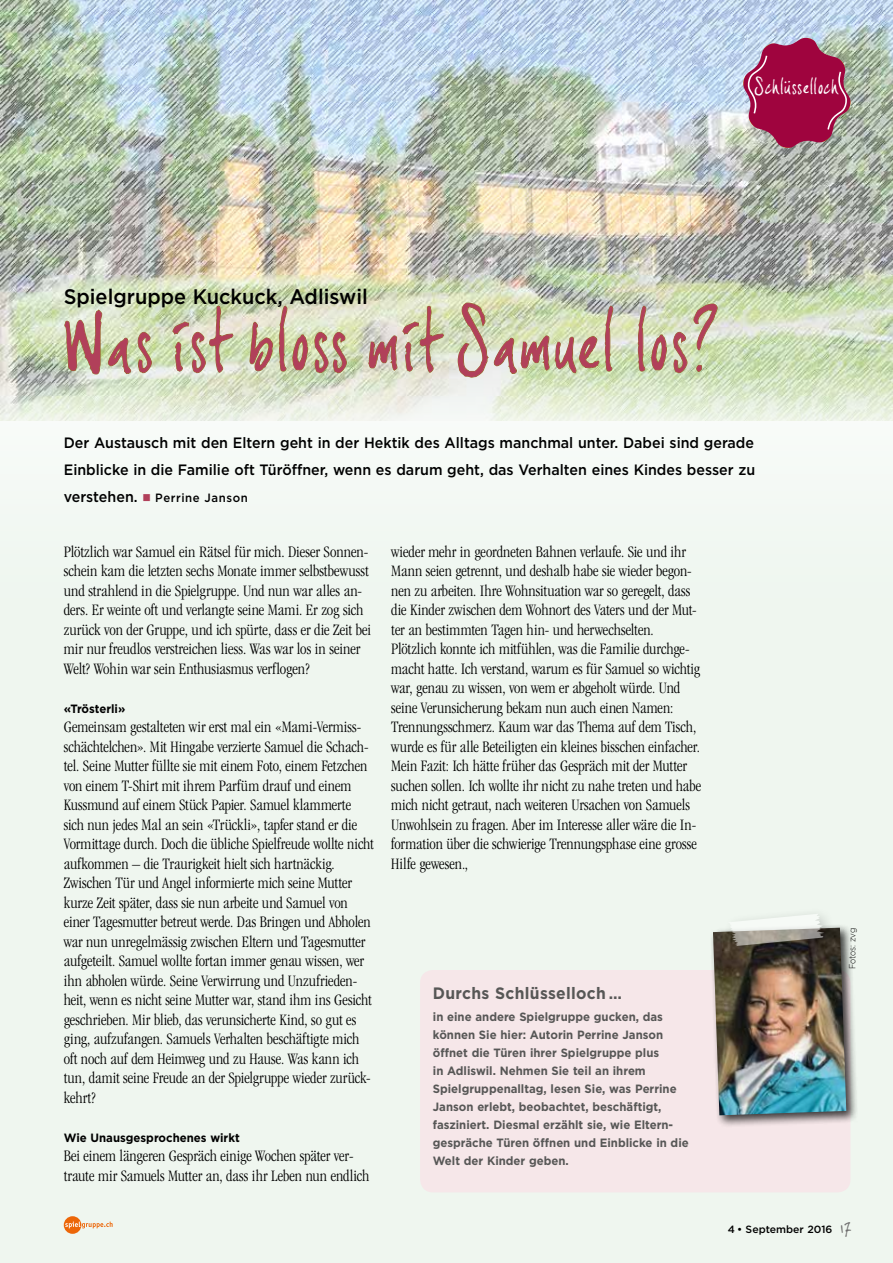
<style>
.page{position:relative;width:893px;height:1263px;background:#fff}
.page>*{position:absolute;margin:0;border:0;box-sizing:border-box;transform-origin:0 0}
.t1{font:69px "joe Hand 3";letter-spacing:.055em;color:#b1405a;scale:.9 1}
.t2{font:500 21px "Gotham";color:#000;scale:.95 1}
.t3{font:18px "joe Hand 3";letter-spacing:.04em;color:#fff}
.t4{font:300 condensed 16.5px/19.5px "Garamond";letter-spacing:-.005em;color:#000}
.t5{font:700 16.5px "Gotham";letter-spacing:.02em;color:#575756;scale:.95 1}
.t6{font:500 15px/27px "Gotham";color:#000;scale:.95 1}
.t7{font:700 12px/18px "Gotham";color:#575756;scale:.95 1}
.t8{font:700 12px "Gotham";color:#000;scale:.95 1}
.t9{font:500 12px "Gotham";letter-spacing:.05em;color:#000;scale:.95 1}
.t10{font:500 10.5px "Gotham";color:#000}
.t11{font:300 9px "Gotham";letter-spacing:-.01em;color:#000;scale:.9 1}
.s1{font-size:15px}
.s2{color:#b1405a}
.s3{font-family:"joe Hand 3";font-weight:400;font-size:18px;color:#706f6f}
</style>
<div class="page">
<div style="left:0;top:359px;width:893px;height:904px;background:#eff6ef"></div>
<img style="left:0;top:0;width:893px;height:420px">
<svg style="left:65px;top:310px;width:37px;height:64px"></svg>
<svg style="left:108px;top:338px;width:23px;height:36px"></svg>
<svg style="left:138px;top:332px;width:14px;height:41px"></svg>
<svg style="left:173px;top:306px;width:60px;height:67px"></svg>
<svg style="left:250px;top:322px;width:23px;height:49px"></svg>
<svg style="left:279px;top:306px;width:8px;height:65px"></svg>
<svg style="left:293px;top:335px;width:15px;height:35px"></svg>
<svg style="left:315px;top:332px;width:32px;height:41px"></svg>
<svg style="left:369px;top:336px;width:28px;height:34px"></svg>
<svg style="left:403px;top:306px;width:41px;height:66px"></svg>
<svg style="left:458px;top:303px;width:30px;height:74px"></svg>
<svg style="left:494px;top:336px;width:55px;height:38px"></svg>
<svg style="left:555px;top:336px;width:44px;height:37px"></svg>
<svg style="left:605px;top:306px;width:8px;height:65px"></svg>
<svg style="left:638px;top:306px;width:29px;height:65px"></svg>
<svg style="left:674px;top:332px;width:13px;height:41px"></svg>
<svg style="left:694px;top:304px;width:23px;height:68px"></svg>
<svg style="left:741px;top:36px;width:111px;height:114px"></svg>
<div style="left:420px;top:970px;width:430px;height:222px;background:#f6e7e9;border-radius:13px"></div>
<div style="left:709px;top:924px;width:150px;height:203px;background:#000;opacity:.75"></div>
<img style="left:713px;top:928px;width:133px;height:187px">
<div style="left:722px;top:906px;width:117px;height:56px;background:#000;opacity:.4"></div>
<svg style="left:728px;top:914px;width:96px;height:32px"></svg>
<div style="left:64px;top:1216px;width:17px;height:18px;background:#ec6608;border-radius:50%"></div>
<svg style="left:65px;top:1221px;width:48px;height:7px"></svg>
<p class="t3" style="left:755px;top:77px;width:84px">Schlüsselloch</p>
<p class="t2" style="left:64px;top:283px;width:321px">Spielgruppe Kuckuck, Adliswil</p>
<h1 class="t1" style="left:64px;top:303px;width:729px">Was ist bloss mit Samuel los?</h1>
<p class="t6" style="left:64px;top:429px;width:729px">Der Austausch mit den Eltern geht in der Hektik des Alltags manchmal unter. Dabei sind gerade<br>Einblicke in die Familie oft Türöffner, wenn es darum geht, das Verhalten eines Kindes besser zu</p>
<p class="t9" style="left:64px;top:490px;width:195px"><span class="s1">verstehen.</span> <span class="s2">■</span> Perrine Janson</p>
<p class="t4" style="left:64px;top:542px;width:309px">Plötzlich war Samuel ein Rätsel für mich. Dieser Sonnen&shy;schein kam die letzten sechs Monate immer selbstbewusst und strahlend in die Spielgruppe. Und nun war alles an&shy;ders. Er weinte oft und verlangte seine Mami. Er zog sich zurück von der Gruppe, und ich spürte, dass er die Zeit bei mir nur freudlos verstreichen liess. Was war los in seiner Welt? Wohin war sein Enthusiasmus verflogen?</p>
<p class="t8" style="left:64px;top:700px;width:66px">«Trösterli»</p>
<p class="t4" style="left:64px;top:717px;width:312px">Gemeinsam gestalteten wir erst mal ein «Mami-Vermiss&shy;schächtelchen». Mit Hingabe verzierte Samuel die Schach&shy;tel. Seine Mutter füllte sie mit einem Foto, einem Fetzchen von einem T-Shirt mit ihrem Parfüm drauf und einem Kussmund auf einem Stück Papier. Samuel klammerte sich nun jedes Mal an sein «Trückli», tapfer stand er die Vormittage durch. Doch die übliche Spielfreude wollte nicht aufkommen – die Traurigkeit hielt sich hartnäckig.<br>Zwischen Tür und Angel informierte mich seine Mutter kurze Zeit später, dass sie nun arbeite und Samuel von einer Tagesmutter betreut werde. Das Bringen und Abholen war nun unregelmässig zwischen Eltern und Tagesmutter aufgeteilt. Samuel wollte fortan immer genau wissen, wer ihn abholen würde. Seine Verwirrung und Unzufrieden&shy;heit, wenn es nicht seine Mutter war, stand ihm ins Gesicht geschrieben. Mir blieb, das verunsicherte Kind, so gut es ging, aufzufangen. Samuels Verhalten beschäftigte mich oft noch auf dem Heimweg und zu Hause. Was kann ich tun, damit seine Freude an der Spielgruppe wieder zurück&shy;kehrt?</p>
<p class="t8" style="left:64px;top:1129px;width:187px">Wie Unausgesprochenes wirkt</p>
<p class="t4" style="left:64px;top:1146px;width:307px">Bei einem längeren Gespräch einige Wochen später ver&shy;traute mir Samuels Mutter an, dass ihr Leben nun endlich</p>
<p class="t4" style="left:391px;top:542px;width:312px">wieder mehr in geordneten Bahnen verlaufe. Sie und ihr Mann seien getrennt, und deshalb habe sie wieder begon&shy;nen zu arbeiten. Ihre Wohnsituation war so geregelt, dass die Kinder zwischen dem Wohnort des Vaters und der Mut&shy;ter an bestimmten Tagen hin- und herwechselten.<br>Plötzlich konnte ich mitfühlen, was die Familie durchge&shy;macht hatte. Ich verstand, warum es für Samuel so wichtig war, genau zu wissen, von wem er abgeholt würde. Und seine Verunsicherung bekam nun auch einen Namen:<br>Trennungsschmerz. Kaum war das Thema auf dem Tisch, wurde es für alle Beteiligten ein kleines bisschen einfacher.<br>Mein Fazit: Ich hätte früher das Gespräch mit der Mutter suchen sollen. Ich wollte ihr nicht zu nahe treten und habe mich nicht getraut, nach weiteren Ursachen von Samuels Unwohlsein zu fragen. Aber im Interesse aller wäre die In&shy;formation über die schwierige Trennungsphase eine grosse Hilfe gewesen.,</p>
<p class="t5" style="left:433px;top:982px;width:200px">Durchs Schlüsselloch …</p>
<p class="t7" style="left:433px;top:1008px;width:271px">in eine andere Spielgruppe gucken, das können Sie hier: Autorin Perrine Janson öffnet die Türen ihrer Spielgruppe plus<br>in Adliswil. Nehmen Sie teil an ihrem Spielgruppenalltag, lesen Sie, was Perrine Janson erlebt, beobachtet, beschäftigt, fasziniert. Diesmal erzählt sie, wie Eltern&shy;gespräche Türen öffnen und Einblicke in die Welt der Kinder geben.</p>
<p class="t11" style="left:847px;top:969px;width:48px;rotate:-90deg">Fotos: zvg</p>
<p class="t10" style="left:728px;top:1222px;width:124px">4 • September 2016 <span class="s3">17</span></p>
</div>
